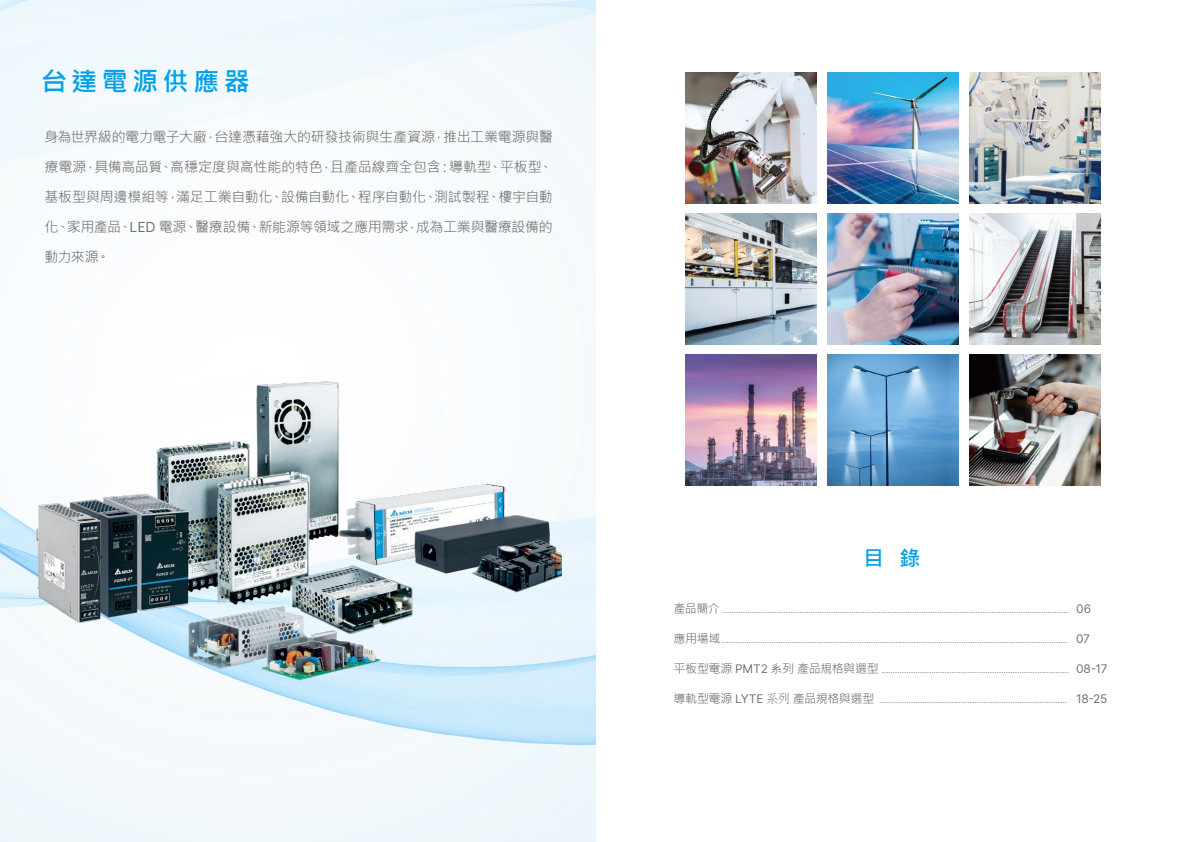
<style>
.page{position:relative;width:1191px;height:842px;background:#fff}
.page>*{position:absolute;margin:0;border:0;box-sizing:border-box;transform-origin:0 0}
.t1{font:700 26px "Microsoft Jheng Hei";letter-spacing:.17em;color:#00a0e9}
.t2{font:700 21px "Microsoft Jheng Hei";color:#00a0e9}
.t3{font:14px/30px "Microsoft Jheng Hei";letter-spacing:-.025em;color:#727171;text-align:justify}
.t4{font:12px "Delta Sans";letter-spacing:-.025em;color:#727171}
.t5{font:8px "Delta Sans";color:#727171}
.s1{font-family:"Delta Sans"}
.s2{font-family:"Microsoft Jheng Hei";font-size:12px}
.s3{font-size:12px}
.s4{font-family:"Adobe Ming Std";font-weight:300;font-size:12px}
</style>
<div class="page">
<img style="left:0;top:0;width:595px;height:842px">
<img style="left:14px;top:373px;width:547px;height:311px">
<img style="left:969px;top:213px;width:131px;height:132px">
<img style="left:827px;top:72px;width:132px;height:132px">
<img style="left:685px;top:354px;width:132px;height:132px">
<img style="left:685px;top:213px;width:132px;height:132px">
<img style="left:827px;top:213px;width:132px;height:132px">
<img style="left:685px;top:72px;width:132px;height:132px">
<img style="left:969px;top:72px;width:131px;height:132px">
<img style="left:969px;top:354px;width:131px;height:132px">
<img style="left:827px;top:354px;width:132px;height:132px">
<h1 class="t1" style="left:41px;top:65px;width:210px">台達電源供應器</h1>
<h3 class="t3" style="left:44px;top:122px;width:510px">身為世界級的電力電子大廠，台達憑藉強大的研發技術與生產資源，推出工業電源與醫療電源，具備高品質、高穩定度與高性能的特色，且產品線齊全包含：導軌型、平板型、基板型與周邊模組等，滿足工業自動化、設備自動化、程序自動化、測試製程、樓宇自動化、家用產品、<span class="s1">LED</span> 電源、醫療設備、新能源等領域之應用需求，成為工業與醫療設備的動力來源。</h3>
<h2 class="t2" style="left:863px;top:545px;width:59px">目 錄</h2>
<p class="t5" style="left:673px;top:604px;width:396px"><span class="s2">產品簡介</span> .........................................................................................................................................................</p>
<p class="t5" style="left:673px;top:634px;width:395px"><span class="s2">應用場域</span> .........................................................................................................................................................</p>
<p class="t5" style="left:673px;top:664px;width:397px"><span class="s2">平板型電源</span> <span class="s3">PMT2</span> <span class="s2">系列 產品規格與選型</span> ...................................................................................</p>
<p class="t5" style="left:673px;top:694px;width:395px"><span class="s2">導軌型電源</span> <span class="s3">LYTE</span> <span class="s4">系列</span><span class="s2">產品規格與選型</span> ...................................................................................</p>
<h3 class="t4" style="left:1076px;top:600px;width:17px">06</h3>
<h3 class="t4" style="left:1076px;top:630px;width:16px">07</h3>
<h3 class="t4" style="left:1076px;top:660px;width:33px">08-17</h3>
<h3 class="t4" style="left:1076px;top:690px;width:33px">18-25</h3>
</div>
